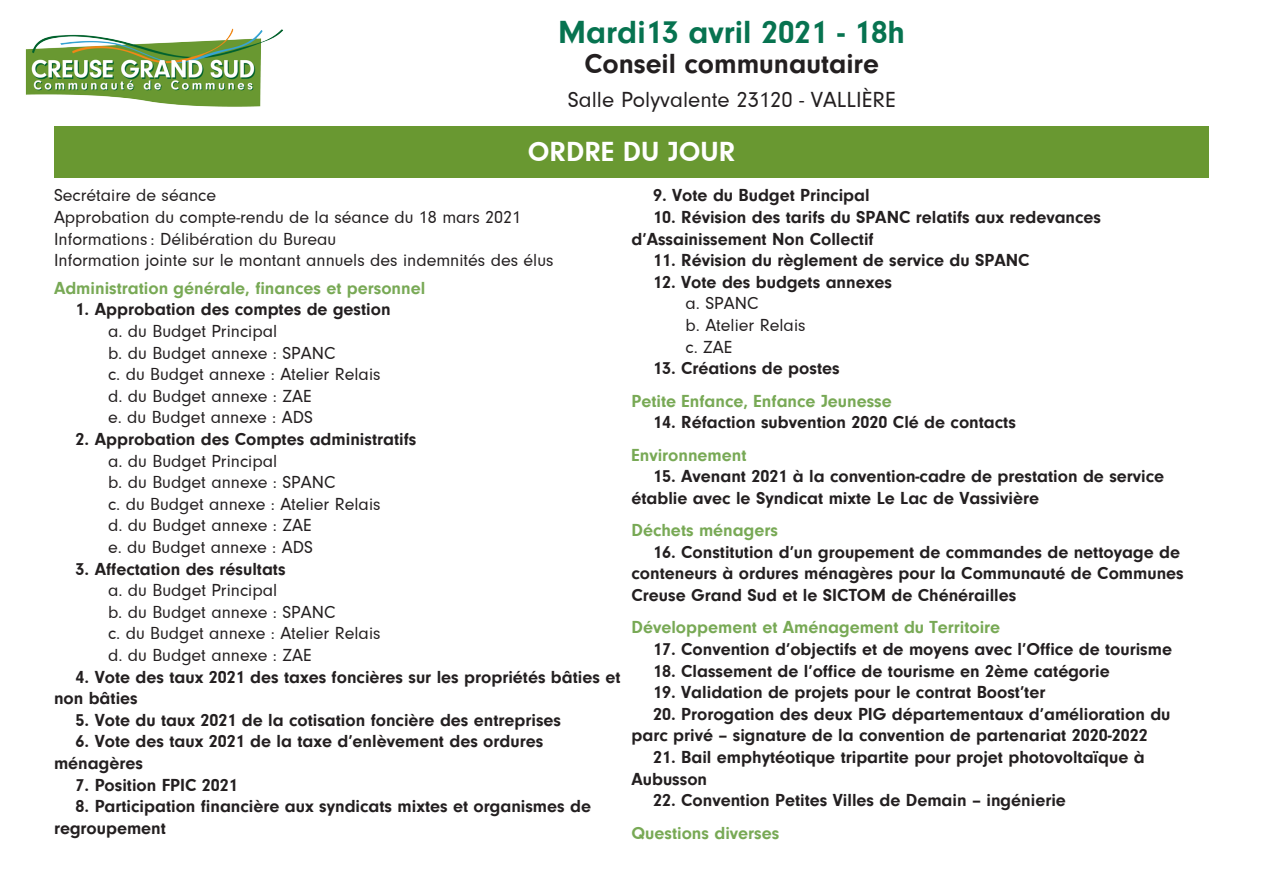
<style>
.page{position:relative;width:1263px;height:893px;background:#fff}
.page>*{position:absolute;margin:0;border:0;box-sizing:border-box;transform-origin:0 0}
.t1{font:700 33px "Neuzeit Gro";color:#077350}
.t2{font:700 28.5px "Neuzeit Gro";color:#231f20}
.t3{font:700 28.5px "Neuzeit Gro";color:#fff}
.t4{font:22.5px "Neuzeit Gro";color:#231f20}
.t5{font:700 18px/21.6px "Neuzeit Gro";color:#231f20}
.t6{font:18px "Neuzeit Gro";color:#231f20}
.t7{font:700 18px "Neuzeit Gro";color:#78a955}
</style>
<div class="page">
<div style="left:54px;top:127px;width:1155px;height:51px;background:#699831"></div>
<img style="left:25px;top:28px;width:258px;height:79px">
<p class="t1" style="left:558px;top:14px;width:348px">Mardi13 avril 2021 - 18h</p>
<p class="t2" style="left:584px;top:48px;width:296px">Conseil communautaire</p>
<p class="t4" style="left:568px;top:87px;width:329px">Salle Polyvalente 23120 - VALLIÈRE</p>
<p class="t3" style="left:528px;top:136px;width:209px">ORDRE DU JOUR</p>
<p class="t5" style="left:653px;top:185px;width:218px">9. Vote du Budget Principal</p>
<p class="t5" style="left:631px;top:206px;width:471px;text-indent:22px">10. Révision des tarifs du SPANC relatifs aux redevances d’Assainissement Non Collectif</p>
<p class="t5" style="left:653px;top:249px;width:378px">11. Révision du règlement de service du SPANC</p>
<p class="t5" style="left:653px;top:271px;width:240px">12. Vote des budgets annexes</p>
<p class="t6" style="left:685px;top:294px;width:74px">a. SPANC</p>
<p class="t6" style="left:685px;top:315px;width:122px">b. Atelier Relais</p>
<p class="t6" style="left:685px;top:337px;width:48px">c. ZAE</p>
<p class="t5" style="left:653px;top:357px;width:188px">13. Créations de postes</p>
<p class="t7" style="left:631px;top:391px;width:262px">Petite Enfance, Enfance Jeunesse</p>
<p class="t5" style="left:653px;top:411px;width:364px">14. Réfaction subvention 2020 Clé de contacts</p>
<p class="t7" style="left:631px;top:445px;width:117px">Environnement</p>
<p class="t5" style="left:631px;top:465px;width:534px;text-indent:22px">15. Avenant 2021 à la convention-cadre de prestation de service établie avec le Syndicat mixte Le Lac de Vassivière</p>
<p class="t7" style="left:631px;top:520px;width:148px">Déchets ménagers</p>
<p class="t5" style="left:631px;top:541px;width:554px;text-indent:22px">16. Constitution d’un groupement de commandes de nettoyage de conteneurs à ordures ménagères pour la Communauté de Communes<br>Creuse Grand Sud et le SICTOM de Chénérailles</p>
<p class="t7" style="left:631px;top:617px;width:370px">Développement et Aménagement du Territoire</p>
<p class="t5" style="left:653px;top:638px;width:520px">17. Convention d’objectifs et de moyens avec l’Office de tourisme</p>
<p class="t5" style="left:653px;top:660px;width:458px">18. Classement de l’office de tourisme en 2ème catégorie</p>
<p class="t5" style="left:653px;top:681px;width:394px">19. Validation de projets pour le contrat Boost’ter</p>
<p class="t5" style="left:631px;top:703px;width:541px;text-indent:22px">20. Prorogation des deux PIG départementaux d’amélioration du parc privé – signature de la convention de partenariat 2020-2022</p>
<p class="t5" style="left:631px;top:746px;width:515px;text-indent:22px">21. Bail emphytéotique tripartite pour projet photovoltaïque à<br>Aubusson</p>
<p class="t5" style="left:653px;top:789px;width:414px">22. Convention Petites Villes de Demain – ingénierie</p>
<p class="t7" style="left:631px;top:823px;width:149px">Questions diverses</p>
<p class="t6" style="left:54px;top:186px;width:164px">Secrétaire de séance</p>
<p class="t6" style="left:54px;top:207px;width:469px">Approbation du compte-rendu de la séance du 18 mars 2021</p>
<p class="t6" style="left:54px;top:229px;width:284px">Informations : Délibération du Bureau</p>
<p class="t6" style="left:54px;top:251px;width:501px">Information jointe sur le montant annuels des indemnités des élus</p>
<p class="t7" style="left:54px;top:278px;width:373px">Administration générale, finances et personnel</p>
<p class="t5" style="left:76px;top:299px;width:316px">1. Approbation des comptes de gestion</p>
<p class="t6" style="left:108px;top:321px;width:171px">a. du Budget Principal</p>
<p class="t6" style="left:108px;top:343px;width:229px">b. du Budget annexe : SPANC</p>
<p class="t6" style="left:108px;top:364px;width:274px">c. du Budget annexe : Atelier Relais</p>
<p class="t6" style="left:108px;top:386px;width:205px">d. du Budget annexe : ZAE</p>
<p class="t6" style="left:108px;top:408px;width:206px">e. du Budget annexe : ADS</p>
<p class="t5" style="left:76px;top:428px;width:342px">2. Approbation des Comptes administratifs</p>
<p class="t6" style="left:108px;top:451px;width:171px">a. du Budget Principal</p>
<p class="t6" style="left:108px;top:472px;width:229px">b. du Budget annexe : SPANC</p>
<p class="t6" style="left:108px;top:494px;width:274px">c. du Budget annexe : Atelier Relais</p>
<p class="t6" style="left:108px;top:516px;width:205px">d. du Budget annexe : ZAE</p>
<p class="t6" style="left:108px;top:537px;width:206px">e. du Budget annexe : ADS</p>
<p class="t5" style="left:76px;top:558px;width:211px">3. Affectation des résultats</p>
<p class="t6" style="left:108px;top:580px;width:171px">a. du Budget Principal</p>
<p class="t6" style="left:108px;top:602px;width:229px">b. du Budget annexe : SPANC</p>
<p class="t6" style="left:108px;top:624px;width:274px">c. du Budget annexe : Atelier Relais</p>
<p class="t6" style="left:108px;top:645px;width:205px">d. du Budget annexe : ZAE</p>
<p class="t5" style="left:54px;top:666px;width:568px;text-indent:22px">4. Vote des taux 2021 des taxes foncières sur les propriétés bâties et non bâties</p>
<p class="t5" style="left:76px;top:709px;width:487px">5. Vote du taux 2021 de la cotisation foncière des entreprises</p>
<p class="t5" style="left:54px;top:731px;width:491px;text-indent:22px">6. Vote des taux 2021 de la taxe d’enlèvement des ordures ménagères</p>
<p class="t5" style="left:76px;top:774px;width:164px">7. Position FPIC 2021</p>
<p class="t5" style="left:54px;top:795px;width:539px;text-indent:22px">8. Participation financière aux syndicats mixtes et organismes de regroupement</p>
</div>
